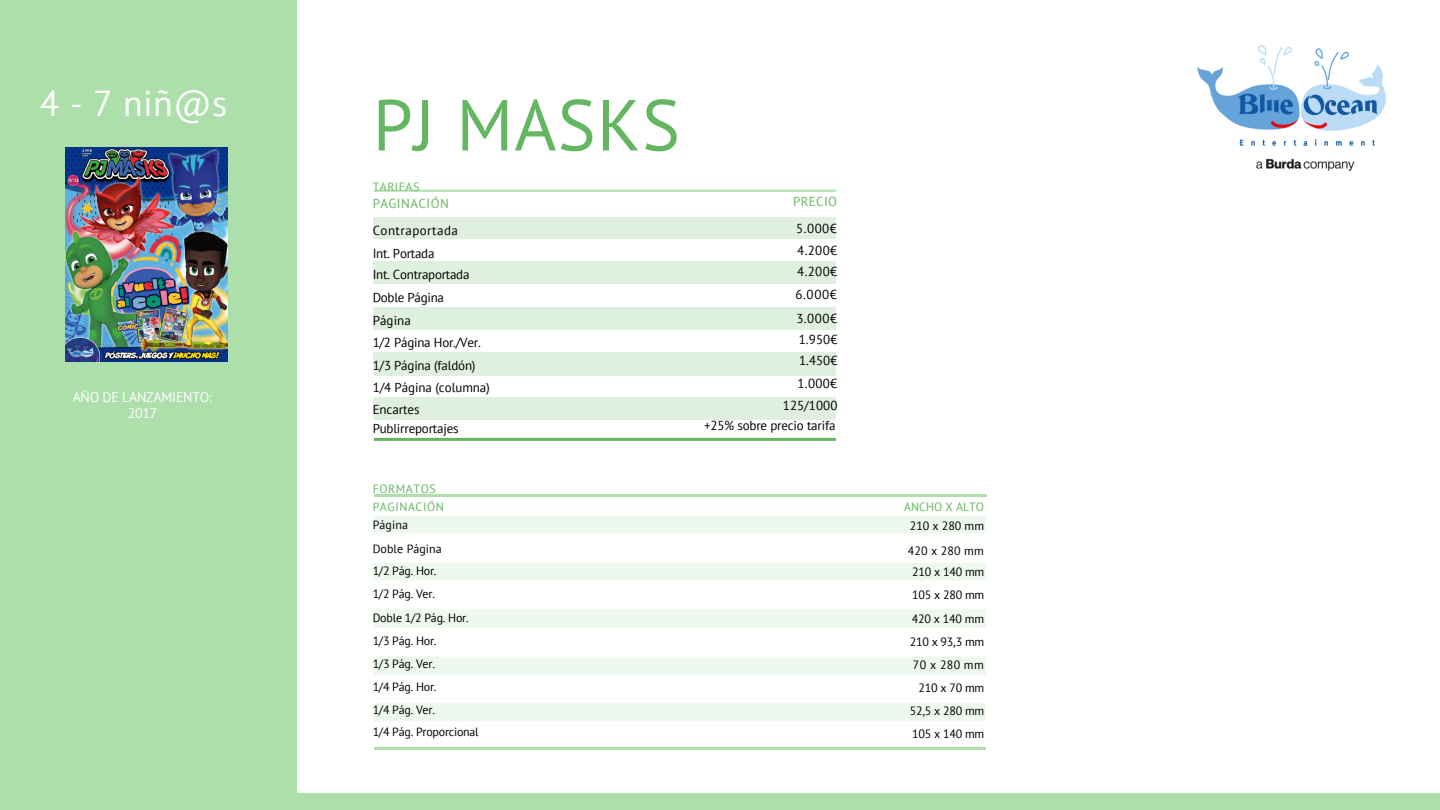
<style>
.page{position:relative;width:1440px;height:810px;background:#fff}
.page>*{position:absolute;margin:0;border:0;box-sizing:border-box;transform-origin:0 0}
.t1{font:72px "PT Sans";letter-spacing:.015em;color:#64b661}
.t2{font:36px "PT Sans";color:#fff}
.t3{font:14px/15.8px "PT Sans";letter-spacing:-.02em;color:#fff;text-align:center}
.t4{font:13px/23.2px "PT Sans";letter-spacing:-.015em;color:#000}
.t5{font:13px/27px "PT Sans";letter-spacing:.035em;color:#000}
.t6{font:13px "PT Sans";letter-spacing:.03em;color:#64b661}
.t7{font:12px "PT Sans";letter-spacing:-.02em;color:#000}
.t8{font:12px/18px "PT Sans";letter-spacing:.04em;color:#64b661}
.t9{font:12px/18.8px "PT Sans";color:#64b661;text-align:center}
.t10{font:12px "PT Sans";letter-spacing:.005em;color:#000}
.s1{color:#64b661}
.s2{color:#000}
</style>
<div class="page">
<div style="left:0;top:0;width:297px;height:810px;background:#acdfaa"></div>
<hr style="left:374px;top:747px;width:612px;height:3px;background:#acdfaa">
<div style="left:374px;top:516px;width:612px;height:17px;background:#eef8ee"></div>
<div style="left:374px;top:563px;width:612px;height:17px;background:#eef8ee"></div>
<div style="left:374px;top:609px;width:612px;height:19px;background:#eef8ee"></div>
<div style="left:374px;top:657px;width:612px;height:18px;background:#eef8ee"></div>
<div style="left:374px;top:703px;width:612px;height:18px;background:#eef8ee"></div>
<svg style="left:374px;top:190px;width:462px;height:2px"></svg>
<hr style="left:374px;top:495px;width:612px;height:2px;background:#acdfaa">
<div style="left:374px;top:217px;width:223px;height:22px;background:#e0f0df"></div>
<div style="left:597px;top:217px;width:239px;height:22px;background:#e0f0df"></div>
<div style="left:374px;top:261px;width:223px;height:23px;background:#e0f0df"></div>
<div style="left:597px;top:261px;width:239px;height:23px;background:#e0f0df"></div>
<div style="left:374px;top:307px;width:223px;height:22px;background:#e0f0df"></div>
<div style="left:597px;top:307px;width:239px;height:22px;background:#e0f0df"></div>
<div style="left:374px;top:352px;width:223px;height:23px;background:#e0f0df"></div>
<div style="left:597px;top:352px;width:239px;height:23px;background:#e0f0df"></div>
<div style="left:374px;top:398px;width:223px;height:22px;background:#e0f0df"></div>
<div style="left:597px;top:398px;width:239px;height:22px;background:#e0f0df"></div>
<hr style="left:374px;top:438px;width:462px;height:3px;background:#64b661">
<div style="left:292px;top:793px;width:1148px;height:17px;background:#acdfaa"></div>
<img style="left:65px;top:147px;width:162px;height:215px">
<img style="left:1197px;top:45px;width:189px;height:126px">
<p class="t2" style="left:40px;top:79px;width:189px">4 - 7 niñ@s</p>
<p class="t3" style="left:73px;top:389px;width:141px">AÑO DE LANZAMIENTO:<br>2017</p>
<p class="t1" style="left:373px;top:77px;width:309px">PJ MASKS</p>
<p class="t8" style="left:373px;top:177px;width:48px">TARIFAS</p>
<p class="t5" style="left:373px;top:189px;width:87px"><span class="s1">PAGINACIÓN<br></span>Contraportada</p>
<p class="t4" style="left:373px;top:241px;width:63px">Int. Portada</p>
<p class="t4" style="left:373px;top:262px;width:98px">Int. Contraportada<br>Doble Página</p>
<p class="t4" style="left:373px;top:309px;width:40px">Página</p>
<p class="t4" style="left:373px;top:331px;width:110px">1/2 Página Hor./Ver.</p>
<p class="t4" style="left:373px;top:353px;width:104px">1/3 Página (faldón)</p>
<p class="t4" style="left:373px;top:376px;width:119px">1/4 Página (columna)</p>
<p class="t4" style="left:373px;top:397px;width:48px">Encartes</p>
<p class="t4" style="left:373px;top:417px;width:87px">Publirreportajes</p>
<p class="t8" style="left:373px;top:480px;width:73px">FORMATOS<br>PAGINACIÓN</p>
<p class="t7" style="left:373px;top:517px;width:37px">Página</p>
<p class="t10" style="left:373px;top:540px;width:71px">Doble Página</p>
<p class="t7" style="left:373px;top:563px;width:65px">1/2 Pág. Hor.</p>
<p class="t7" style="left:373px;top:585px;width:64px">1/2 Pág. Ver.</p>
<p class="t7" style="left:373px;top:609px;width:98px">Doble 1/2 Pág. Hor.</p>
<p class="t7" style="left:373px;top:633px;width:65px">1/3 Pág. Hor.</p>
<p class="t7" style="left:373px;top:656px;width:64px">1/3 Pág. Ver.</p>
<p class="t7" style="left:373px;top:678px;width:65px">1/4 Pág. Hor.</p>
<p class="t7" style="left:373px;top:702px;width:64px">1/4 Pág. Ver.</p>
<p class="t7" style="left:373px;top:724px;width:108px">1/4 Pág. Proporcional</p>
<p class="t6" style="left:793px;top:193px;width:46px">PRECIO</p>
<p class="t4" style="left:796px;top:216px;width:42px">5.000€</p>
<p class="t4" style="left:797px;top:239px;width:41px">4.200€</p>
<p class="t4" style="left:797px;top:260px;width:41px">4.200€</p>
<p class="t4" style="left:795px;top:283px;width:43px">6.000€</p>
<p class="t4" style="left:796px;top:306px;width:42px">3.000€</p>
<p class="t4" style="left:799px;top:328px;width:40px">1.950€</p>
<p class="t4" style="left:799px;top:349px;width:40px">1.450€</p>
<p class="t4" style="left:798px;top:371px;width:41px">1.000€</p>
<p class="t4" style="left:783px;top:394px;width:56px">125/1000</p>
<p class="t4" style="left:704px;top:413px;width:133px">+25% sobre precio tarifa</p>
<p class="t9" style="left:904px;top:497px;width:81px">ANCHO X ALTO<br><span class="s2">210 x 280 mm</span></p>
<p class="t7" style="left:908px;top:542px;width:78px">420 x 280 mm</p>
<p class="t7" style="left:912px;top:564px;width:74px">210 x 140 mm</p>
<p class="t7" style="left:912px;top:587px;width:74px">105 x 280 mm</p>
<p class="t7" style="left:912px;top:611px;width:74px">420 x 140 mm</p>
<p class="t7" style="left:910px;top:634px;width:76px">210 x 93,3 mm</p>
<p class="t7" style="left:913px;top:657px;width:72px">70 x 280 mm</p>
<p class="t7" style="left:919px;top:680px;width:67px">210 x 70 mm</p>
<p class="t7" style="left:910px;top:703px;width:76px">52,5 x 280 mm</p>
<p class="t7" style="left:912px;top:725px;width:74px">105 x 140 mm</p>
</div>
